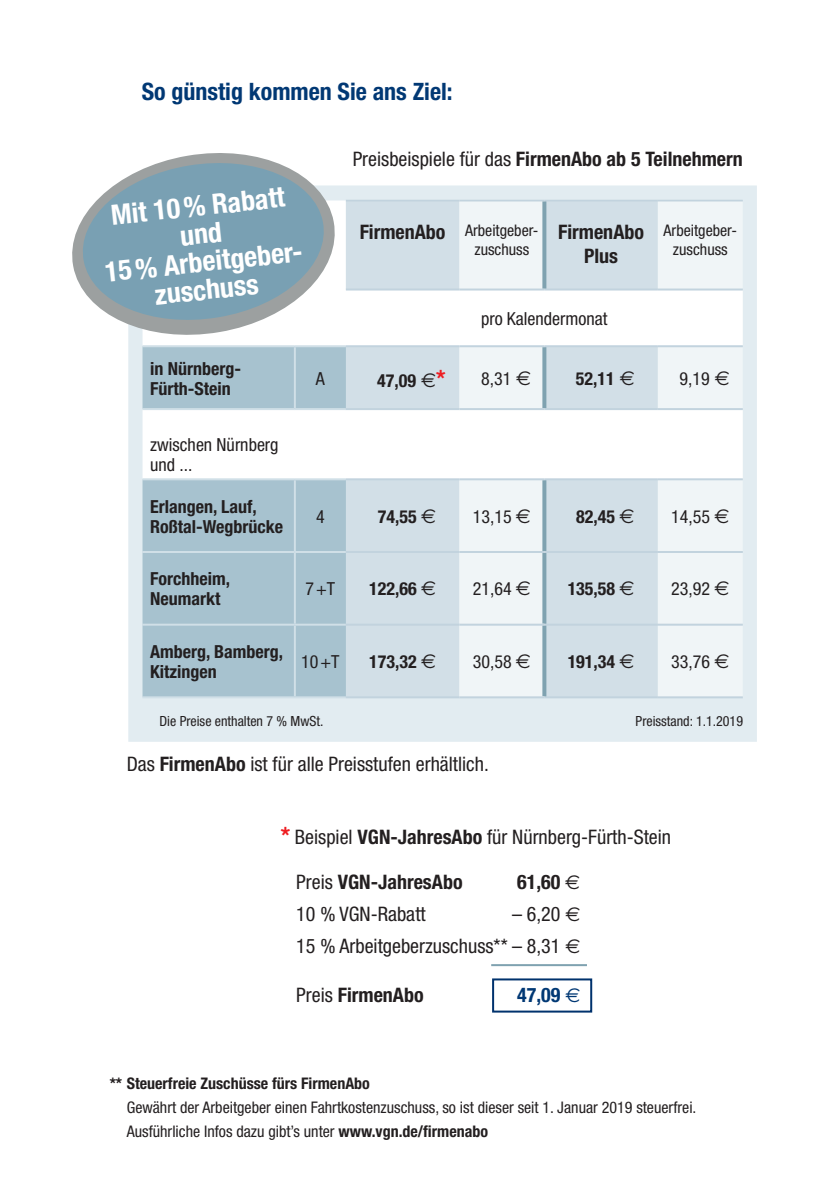
<style>
.page{position:relative;width:828px;height:1191px;background:#fff}
.page>*{position:absolute;margin:0;border:0;box-sizing:border-box;transform-origin:0 0}
.t1{font:700 condensed 28px/28px "Helvetica Neue";color:#fff;text-align:center}
.t2{font:700 condensed 24px "Helvetica Neue";color:#013874}
.t3{font:condensed 20px/32px "Helvetica Neue";color:#231f20;text-align:right}
.t4{font:700 condensed 20px/24px "Helvetica Neue";color:#231f20;text-align:center}
.t5{font:700 condensed 20px "Helvetica Neue";color:#013874}
.t6{font:700 condensed 18px/20px "Helvetica Neue";color:#231f20}
.t7{font:condensed 18px/20px "Helvetica Neue";color:#231f20}
.t8{font:condensed 16px/19.2px "Helvetica Neue";color:#231f20}
.t9{font:700 condensed 16px "Helvetica Neue";color:#231f20}
.t10{font:condensed 14px "Helvetica Neue";color:#231f20}
.s1{font-weight:400}
.s2{font-weight:700;font-size:20px}
.s3{font-family:"Euro Sans";font-weight:400;font-stretch:normal;font-size:20px}
.s4{font-size:24px;color:#ee1e23}
.s5{font-family:"Euro Sans";font-stretch:normal;font-size:20px}
.s6{font-weight:700}
.s7{font-weight:700;font-size:24px;color:#ee1e23}
.s8{font-family:"Euro Sans";font-weight:400;font-stretch:normal}
.s9{font-family:"Euro Sans";font-stretch:normal}
</style>
<div class="page">
<div style="left:492px;top:978px;width:100px;height:34px;background:#fff;border:2px solid #00326d"></div>
<svg style="left:128px;top:185px;width:629px;height:557px"></svg>
<svg style="left:72px;top:153px;width:270px;height:191px"></svg>
<svg style="left:76px;top:155px;width:255px;height:173px;fill:#79a0b3"></svg>
<hr style="left:491px;top:964px;width:96px;height:2px;background:#7fa2b0">
<h2 class="t2" style="left:142px;top:77px;width:312px">So günstig kommen Sie ans Ziel:</h2>
<h1 class="t1" style="left:98px;top:202px;width:203px;rotate:-6deg">Mit 10% Rabatt und<br>15% Arbeitgeber&shy;zuschuss</h1>
<p class="t4" style="left:353px;top:147px;width:392px"><span class="s1">Preisbeispiele für das</span> FirmenAbo ab 5 Teilnehmern</p>
<p class="t8" style="left:474px;top:220px;width:66px;text-indent:-115px"><span class="s2">FirmenAbo</span> Arbeitgeber&shy;zuschuss</p>
<p class="t4" style="left:558px;top:219px;width:87px">FirmenAbo<br>Plus</p>
<p class="t8" style="left:663px;top:220px;width:75px;text-align:center">Arbeitgeber&shy;zuschuss</p>
<p class="t7" style="left:481px;top:308px;width:128px">pro Kalendermonat</p>
<p class="t6" style="left:150px;top:358px;width:92px">in Nürnberg-<br>Fürth-Stein</p>
<p class="t7" style="left:316px;top:368px;width:10px">A</p>
<p class="t6" style="left:377px;top:370px;width:70px">47,09 <span class="s3">€</span><span class="s4">*</span></p>
<p class="t7" style="left:481px;top:368px;width:52px">8,31 <span class="s5">E</span></p>
<p class="t6" style="left:576px;top:368px;width:60px">52,11 <span class="s3">E</span></p>
<p class="t7" style="left:679px;top:368px;width:52px">9,19 <span class="s5">E</span></p>
<p class="t7" style="left:150px;top:435px;width:130px">zwischen Nürnberg und ...</p>
<p class="t6" style="left:150px;top:496px;width:134px">Erlangen, Lauf,<br>Roßtal-Wegbrücke</p>
<p class="t7" style="left:316px;top:506px;width:10px">4</p>
<p class="t6" style="left:378px;top:506px;width:60px">74,55 <span class="s3">E</span></p>
<p class="t7" style="left:473px;top:506px;width:60px">13,15 <span class="s5">E</span></p>
<p class="t6" style="left:576px;top:506px;width:60px">82,45 <span class="s3">E</span></p>
<p class="t7" style="left:671px;top:506px;width:60px">14,55 <span class="s5">E</span></p>
<p class="t6" style="left:150px;top:568px;width:81px">Forchheim,<br>Neumarkt</p>
<p class="t7" style="left:305px;top:579px;width:31px">7+T</p>
<p class="t6" style="left:369px;top:579px;width:68px">122,66 <span class="s3">E</span></p>
<p class="t7" style="left:473px;top:579px;width:60px">21,64 <span class="s5">E</span></p>
<p class="t6" style="left:567px;top:579px;width:68px">135,58 <span class="s3">E</span></p>
<p class="t7" style="left:671px;top:579px;width:60px">23,92 <span class="s5">E</span></p>
<p class="t6" style="left:150px;top:641px;width:134px">Amberg, Bamberg,<br>Kitzingen</p>
<p class="t7" style="left:301px;top:651px;width:40px">10+T</p>
<p class="t6" style="left:369px;top:651px;width:68px">173,32 <span class="s3">E</span></p>
<p class="t7" style="left:473px;top:651px;width:60px">30,58 <span class="s5">E</span></p>
<p class="t6" style="left:567px;top:651px;width:68px">191,34 <span class="s3">E</span></p>
<p class="t7" style="left:671px;top:651px;width:60px">33,76 <span class="s5">E</span></p>
<p class="t10" style="left:159px;top:713px;width:165px">Die Preise enthalten 7 % MwSt.</p>
<p class="t10" style="left:635px;top:713px;width:109px">Preisstand: 1.1.2019</p>
<p class="t3" style="left:127px;top:748px;width:363px">Das <span class="s6">FirmenAbo</span> ist für alle Preisstufen erhältlich.</p>
<p class="t3" style="left:281px;top:820px;width:392px"><span class="s7">*</span> Beispiel <span class="s6">VGN-JahresAbo</span> für Nürnberg-Fürth-Stein</p>
<p class="t4" style="left:296px;top:869px;width:168px"><span class="s1">Preis</span> VGN-JahresAbo</p>
<p class="t4" style="left:517px;top:869px;width:64px">61,60 <span class="s8">E</span></p>
<p class="t3" style="left:296px;top:898px;width:131px">10 % VGN-Rabatt</p>
<p class="t3" style="left:296px;top:898px;width:285px">– 6,20 <span class="s9">E<br></span>15 % Arbeitgeberzuschuss** – 8,31 <span class="s9">E</span></p>
<p class="t4" style="left:296px;top:982px;width:129px"><span class="s1">Preis</span> FirmenAbo</p>
<p class="t5" style="left:517px;top:983px;width:65px">47,09 <span class="s8">€</span></p>
<p class="t9" style="left:110px;top:1073px;width:262px">** Steuerfreie Zuschüsse fürs FirmenAbo</p>
<p class="t8" style="left:127px;top:1095px;width:571px;line-height:24px">Gewährt der Arbeitgeber einen Fahrtkostenzuschuss, so ist dieser seit 1. Januar 2019 steuerfrei.<br>Ausführliche Infos dazu gibt’s unter <span class="s6">www.vgn.de/firmenabo</span></p>
</div>
